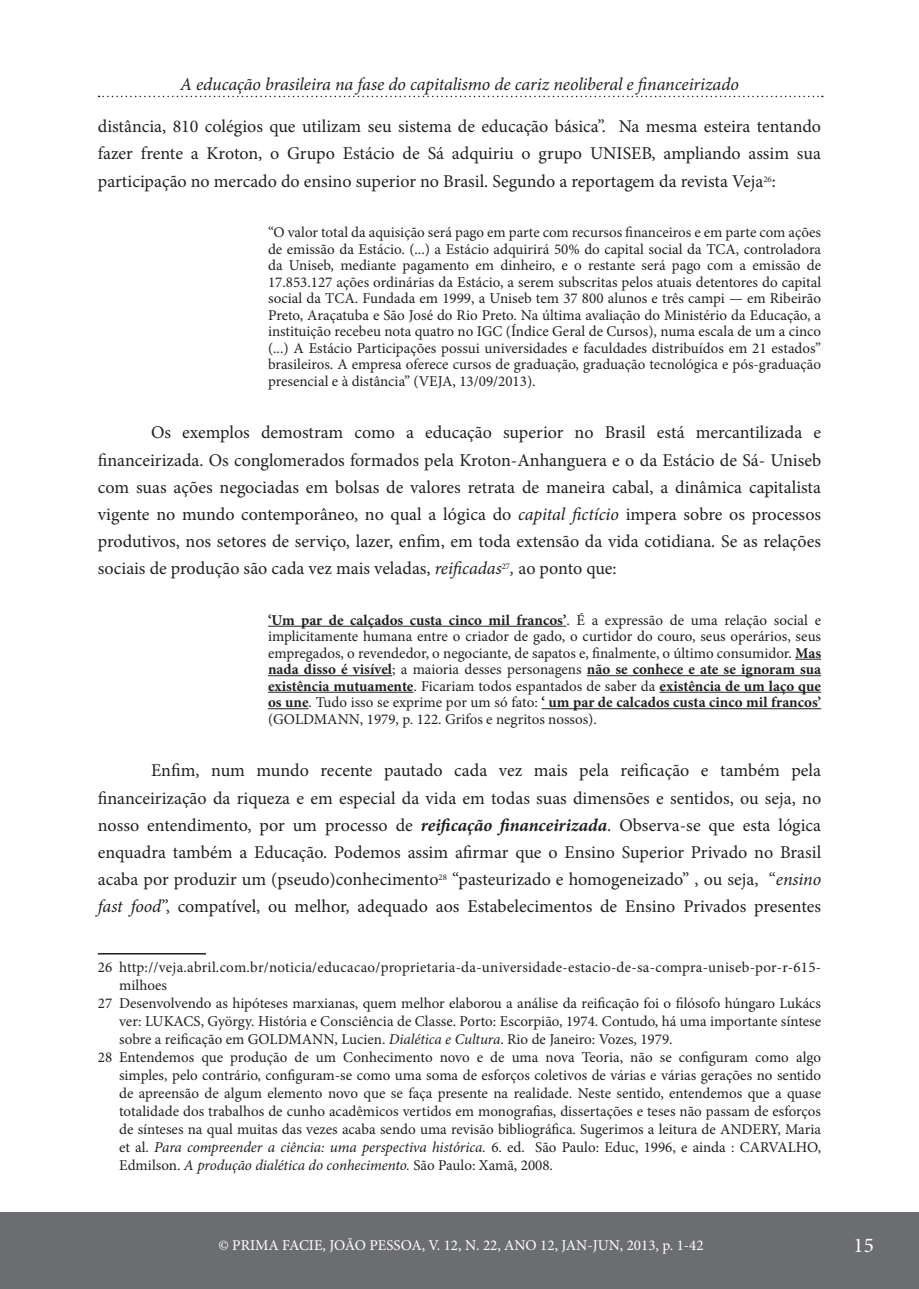
<style>
.page{position:relative;width:919px;height:1289px;background:#fff}
.page>*{position:absolute;margin:0;border:0;box-sizing:border-box;transform-origin:0 0}
.t1{font:21px "Minion Pro";color:#fff}
.prima_corpo{font:18px/27.2px "Minion Pro";color:#231f20;text-align:justify}
.t2{font:italic 18px "Minion Pro";letter-spacing:-.005em;color:#231f20}
.prima_citacao{font:15px/16.5px "Minion Pro";color:#231f20;text-align:justify}
.prima_rodape{font:15px/18px "Minion Pro";letter-spacing:.005em;color:#231f20;text-align:justify}
.t3{font:15px "Minion Pro";color:#fff}
.s1{font-style:italic}
.s2{font-weight:700}
.s3{font-weight:700;font-style:italic}
</style>
<div class="page">
<div style="left:13px;top:1212px;width:905px;height:76px;background:#6c6d70"></div>
<div style="left:0;top:1212px;width:13px;height:76px;background:#6c6d70"></div>
<svg style="left:99px;top:96px;width:723px;height:1px"></svg>
<hr style="left:268px;top:626px;width:298px;height:1px;background:#231f20">
<svg style="left:795px;top:659px;width:26px;height:1px"></svg>
<hr style="left:268px;top:675px;width:124px;height:1px;background:#231f20">
<hr style="left:587px;top:675px;width:234px;height:1px;background:#231f20">
<hr style="left:268px;top:692px;width:145px;height:1px;background:#231f20">
<hr style="left:659px;top:692px;width:162px;height:1px;background:#231f20">
<hr style="left:268px;top:708px;width:40px;height:1px;background:#231f20">
<hr style="left:541px;top:708px;width:280px;height:1px;background:#231f20">
<hr style="left:98px;top:953px;width:108px;height:1px;background:#231f20">
<p class="t2" style="left:180px;top:72px;width:560px">A educação brasileira na fase do capitalismo de cariz neoliberal e financeirizado</p>
<p class="prima_corpo" style="left:98px;top:113px;width:724px">distância, 810 colégios que utilizam seu sistema de educação básica”. Na mesma esteira tentando fazer frente a Kroton, o Grupo Estácio de Sá adquiriu o grupo UNISEB, ampliando assim sua participação no mercado do ensino superior no Brasil. Segundo a reportagem da revista Veja<sup>26</sup>:</p>
<p class="prima_citacao" style="left:268px;top:224px;width:554px">“O valor total da aquisição será pago em parte com recursos financeiros e em parte com ações de emissão da Estácio. (...) a Estácio adquirirá 50% do capital social da TCA, controladora da Uniseb, mediante pagamento em dinheiro, e o restante será pago com a emissão de 17.853.127 ações ordinárias da Estácio, a serem subscritas pelos atuais detentores do capital social da TCA. Fundada em 1999, a Uniseb tem 37 800 alunos e três campi — em Ribeirão Preto, Araçatuba e São José do Rio Preto. Na última avaliação do Ministério da Educação, a instituição recebeu nota quatro no IGC (Índice Geral de Cursos), numa escala de um a cinco (...) A Estácio Participações possui universidades e faculdades distribuídos em 21 estados” brasileiros. A empresa oferece cursos de graduação, graduação tecnológica e pós-graduação presencial e à distância” (VEJA, 13/09/2013).</p>
<p class="prima_corpo" style="left:98px;top:419px;width:724px;text-indent:53px">Os exemplos demostram como a educação superior no Brasil está mercantilizada e financeirizada. Os conglomerados formados pela Kroton-Anhanguera e o da Estácio de Sá- Uniseb com suas ações negociadas em bolsas de valores retrata de maneira cabal, a dinâmica capitalista vigente no mundo contemporâneo, no qual a lógica do <span class="s1">capital fictício</span> impera sobre os processos produtivos, nos setores de serviço, lazer, enfim, em toda extensão da vida cotidiana. Se as relações sociais de produção são cada vez mais veladas, <span class="s1">reificadas</span><sup>27</sup><span class="s1">,</span> ao ponto que:</p>
<p class="prima_citacao" style="left:268px;top:611px;width:554px"><span class="s2">‘Um par de calçados custa cinco mil francos’</span>. É a expressão de uma relação social e implicitamente humana entre o criador de gado, o curtidor do couro, seus operários, seus empregados, o revendedor, o negociante, de sapatos e, finalmente, o último consumidor. <span class="s2">Mas nada disso é visível</span>; a maioria desses personagens <span class="s2">não se conhece e ate se ignoram sua existência mutuamente</span>. Ficariam todos espantados de saber da <span class="s2">existência de um laço que os une</span>. Tudo isso se exprime por um só fato: <span class="s2">‘ um par de calcados custa cinco mil francos’ </span>(GOLDMANN, 1979, p. 122. Grifos e negritos nossos).</p>
<p class="prima_corpo" style="left:98px;top:757px;width:724px;text-indent:53px">Enfim, num mundo recente pautado cada vez mais pela reificação e também pela financeirização da riqueza e em especial da vida em todas suas dimensões e sentidos, ou seja, no nosso entendimento, por um processo de <span class="s3">reificação financeirizada</span>. Observa-se que esta lógica enquadra também a Educação. Podemos assim afirmar que o Ensino Superior Privado no Brasil acaba por produzir um (pseudo)conhecimento<sup>28</sup> “pasteurizado e homogeneizado” , ou seja, “<span class="s1">ensino fast food</span>”, compatível, ou melhor, adequado aos Estabelecimentos de Ensino Privados presentes</p>
<p class="prima_rodape" style="left:119px;top:958px;width:703px;text-indent:-21px">26 http://veja.abril.com.br/noticia/educacao/proprietaria-da-universidade-estacio-de-sa-compra-uniseb-por-r-615- milhoes</p>
<p class="prima_rodape" style="left:119px;top:994px;width:703px;text-indent:-21px">27 Desenvolvendo as hipóteses marxianas, quem melhor elaborou a análise da reificação foi o filósofo húngaro Lukács ver: LUKACS, György. História e Consciência de Classe. Porto: Escorpião, 1974. Contudo, há uma importante síntese sobre a reificação em GOLDMANN, Lucien. <span class="s1">Dialética e Cultura</span>. Rio de Janeiro: Vozes, 1979.</p>
<p class="prima_rodape" style="left:119px;top:1048px;width:703px;text-indent:-21px">28 Entendemos que produção de um Conhecimento novo e de uma nova Teoria, não se configuram como algo simples, pelo contrário, configuram-se como uma soma de esforços coletivos de várias e várias gerações no sentido de apreensão de algum elemento novo que se faça presente na realidade. Neste sentido, entendemos que a quase totalidade dos trabalhos de cunho acadêmicos vertidos em monografias, dissertações e teses não passam de esforços de sínteses na qual muitas das vezes acaba sendo uma revisão bibliográfica. Sugerimos a leitura de ANDERY, Maria et al. <span class="s1">Para compreender a ciência: uma perspectiva histórica.</span> 6. ed. São Paulo: Educ, 1996, e ainda : CARVALHO, Edmilson. <span class="s1">A produção dialética do conhecimento.</span> São Paulo: Xamã, 2008.</p>
<p class="t3" style="left:218px;top:1234px;width:486px">© PRIMA FACIE, JOÃO PESSOA, V. 12, N. 22, ANO 12, JAN-JUN, 2013, p. 1-42</p>
<h1 class="t1" style="left:853px;top:1231px;width:22px">15</h1>
</div>
